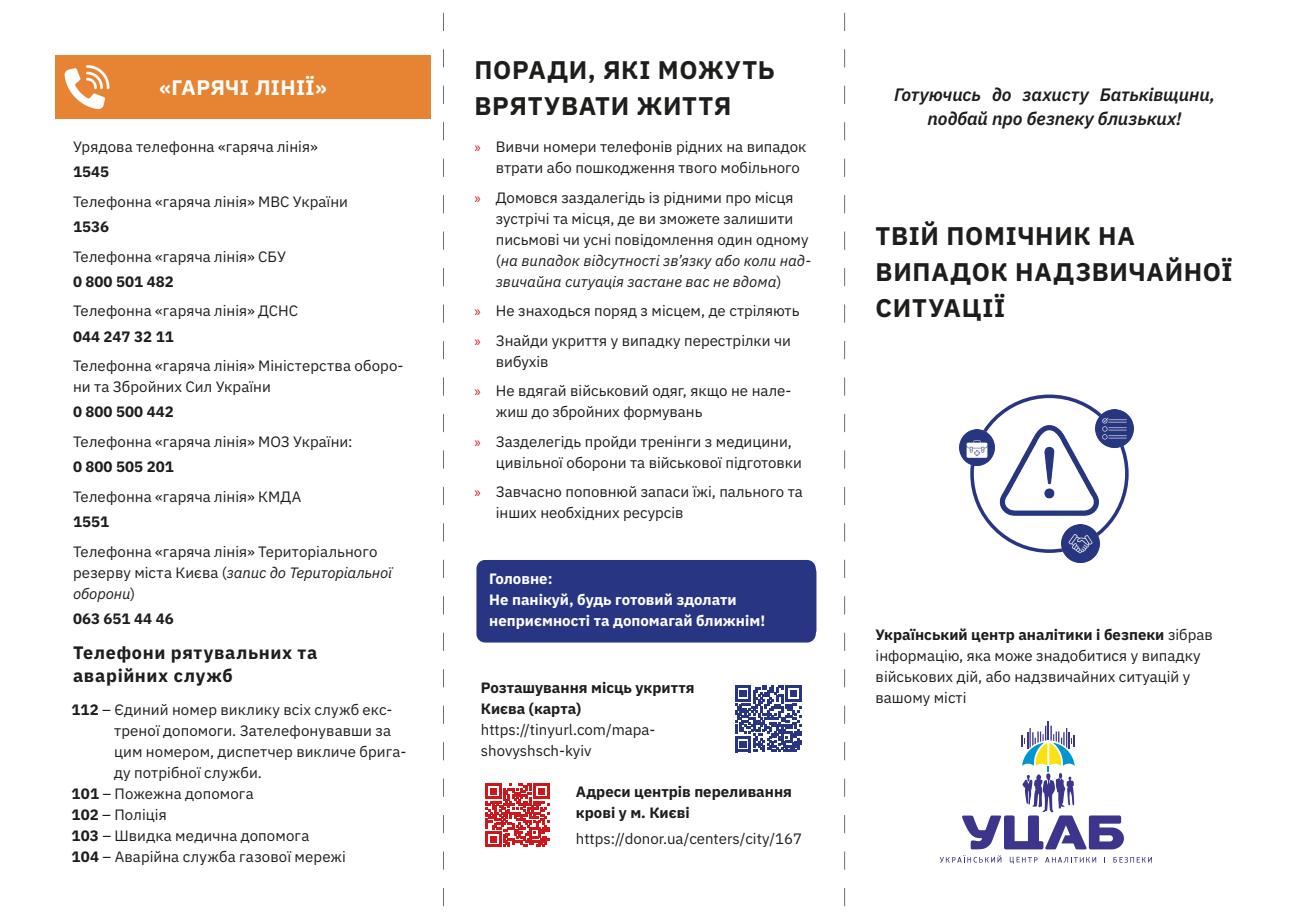
<style>
.page{position:relative;width:1289px;height:919px;background:#fff}
.page>*{position:absolute;margin:0;border:0;box-sizing:border-box;transform-origin:0 0}
.Main_Title{font:700 25.5px/36px "IBM Plex Sans";letter-spacing:.025em;color:#1d1d1b}
.Frame_text{font:700 21px "IBM Plex Sans";letter-spacing:.02em;color:#fff}
.Subtitle{font:italic 600 18px/24px "IBM Plex Sans";letter-spacing:-.005em;color:#1d1d1b;text-align:center}
.Main_Title-2{font:700 18px/22.5px "IBM Plex Sans";letter-spacing:.04em;color:#1d1d1b}
.Main{font:15px/21px "IBM Plex Sans";color:#1d1d1b}
.Main_list{font:15px/21px "IBM Plex Sans";letter-spacing:.005em;color:#1d1d1b}
.t1{font:700 15px/21px "IBM Plex Sans";color:#1d1d1b}
.Frame{font:700 15px/21px "IBM Plex Sans";color:#fff}
.s1{font-style:italic}
.s2{font-weight:700}
.s3{font-family:"Myriad Pro";color:#cd171a}
</style>
<div class="page">
<svg style="left:962px;top:721px;width:161px;height:128px"></svg>
<svg style="left:1009px;top:856px;width:28px;height:7px"></svg>
<svg style="left:939px;top:855px;width:62px;height:7px"></svg>
<svg style="left:1045px;top:857px;width:51px;height:5px"></svg>
<svg style="left:1113px;top:857px;width:38px;height:5px"></svg>
<div style="left:970px;top:394px;width:158px;height:159px;border:4px solid #283583;border-radius:50%"></div>
<img style="left:999px;top:425px;width:100px;height:91px">
<img style="left:1095px;top:409px;width:37px;height:38px">
<img style="left:959px;top:430px;width:35px;height:35px">
<img style="left:1061px;top:524px;width:38px;height:38px">
<svg style="left:443px;top:13px;width:1px;height:893px"></svg>
<svg style="left:844px;top:13px;width:1px;height:893px"></svg>
<div style="left:55px;top:55px;width:376px;height:64px;background:#e78433"></div>
<img style="left:64px;top:65px;width:46px;height:45px">
<svg style="left:735px;top:685px;width:66px;height:67px"></svg>
<svg style="left:486px;top:783px;width:63px;height:63px"></svg>
<div style="left:476px;top:560px;width:339px;height:82px;background:#283583;border-radius:9px"></div>
<div style="left:480px;top:563px;width:336px;height:76px;border:2px solid #283583;border-radius:9px"></div>
<p class="Frame_text" style="left:159px;top:71px;width:169px">«ГАРЯЧІ ЛІНІЇ»</p>
<p class="Main_list" style="left:73px;top:135px;width:246px">Урядова телефонна «гаряча лінія»</p>
<p class="t1" style="left:73px;top:160px;width:37px">1545</p>
<p class="Main_list" style="left:73px;top:190px;width:276px">Телефонна «гаряча лінія» МВС України</p>
<p class="t1" style="left:73px;top:215px;width:37px">1536</p>
<p class="Main_list" style="left:73px;top:244px;width:214px">Телефонна «гаряча лінія» СБУ</p>
<p class="t1" style="left:73px;top:270px;width:102px">0 800 501 482</p>
<p class="Main_list" style="left:73px;top:299px;width:226px">Телефонна «гаряча лінія» ДСНС</p>
<p class="t1" style="left:73px;top:324px;width:102px">044 247 32 11</p>
<p class="Main_list" style="left:73px;top:354px;width:332px">Телефонна «гаряча лінія» Міністерства оборо&shy;ни та Збройних Сил України</p>
<p class="t1" style="left:73px;top:400px;width:102px">0 800 500 442</p>
<p class="Main_list" style="left:73px;top:430px;width:281px">Телефонна «гаряча лінія» МОЗ України:</p>
<p class="t1" style="left:73px;top:455px;width:102px">0 800 505 201</p>
<p class="Main_list" style="left:73px;top:484px;width:230px">Телефонна «гаряча лінія» КМДА</p>
<p class="t1" style="left:73px;top:510px;width:37px">1551</p>
<p class="Main_list" style="left:73px;top:539px;width:321px">Телефонна «гаряча лінія» Територіального резерву міста Києва (<span class="s1">запис до Територіальної оборони</span>)</p>
<p class="t1" style="left:73px;top:606px;width:102px">063 651 44 46</p>
<p class="Main_Title-2" style="left:73px;top:640px;width:246px">Телефони рятувальних та аварійних служб</p>
<p class="Main" style="left:114px;top:697px;width:294px;text-indent:-43px"><span class="s2">112</span> – Єдиний номер виклику всіх служб екс&shy;треної допомоги. Зателефонувавши за цим номером, диспетчер викличе брига&shy;ду потрібної служби.</p>
<p class="Main" style="left:72px;top:781px;width:184px"><span class="s2">101</span> – Пожежна допомога</p>
<p class="Main" style="left:72px;top:802px;width:97px"><span class="s2">102</span> – Поліція</p>
<p class="Main" style="left:72px;top:823px;width:239px"><span class="s2">103</span> – Швидка медична допомога</p>
<p class="Main" style="left:72px;top:844px;width:276px"><span class="s2">104</span> – Аварійна служба газової мережі</p>
<p class="Main_Title" style="left:474px;top:50px;width:302px">ПОРАДИ, ЯКІ МОЖУТЬ<br>ВРЯТУВАТИ ЖИТТЯ</p>
<p class="Main" style="left:496px;top:135px;width:312px;text-indent:-21px"><span class="s3">»</span> Вивчи номери телефонів рідних на випадок втрати або пошкодження твого мобільного</p>
<p class="Main" style="left:496px;top:185px;width:317px;text-indent:-21px"><span class="s3">»</span> Домовся заздалегідь із рідними про місця зустрічі та місця, де ви зможете залишити письмові чи усні повідомлення один одному (<span class="s1">на випадок відсутності зв’язку або коли над&shy;звичайна ситуація застане вас не вдома</span>)</p>
<p class="Main" style="left:474px;top:299px;width:326px"><span class="s3">»</span> Не знаходься поряд з місцем, де стріляють</p>
<p class="Main" style="left:496px;top:328px;width:297px;text-indent:-21px"><span class="s3">»</span> Знайди укриття у випадку перестрілки чи вибухів</p>
<p class="Main" style="left:496px;top:379px;width:297px;text-indent:-21px"><span class="s3">»</span> Не вдягай військовий одяг, якщо не нале&shy;жиш до збройних формувань</p>
<p class="Main" style="left:496px;top:429px;width:307px;text-indent:-21px"><span class="s3">»</span> Зазделегідь пройди тренінги з медицини, цивільної оборони та військової підготовки</p>
<p class="Main" style="left:496px;top:480px;width:308px;text-indent:-21px"><span class="s3">»</span> Завчасно поповнюй запаси їжі, пального та інших необхідних ресурсів</p>
<p class="Frame" style="left:489px;top:567px;width:65px">Головне:</p>
<p class="Frame" style="left:489px;top:588px;width:277px">Не панікуй, будь готовий здолати неприємності та допомагай ближнім!</p>
<p class="t1" style="left:481px;top:675px;width:215px">Розташування місць укриття<br>Києва (карта)</p>
<p class="Main" style="left:481px;top:717px;width:176px">https://tinyurl.com/mapa&shy;shovyshsch-kyiv</p>
<p class="t1" style="left:576px;top:780px;width:217px">Адреси центрів переливання крові у м. Києві</p>
<p class="Main" style="left:576px;top:826px;width:228px">https://donor.ua/centers/city/167</p>
<p class="Subtitle" style="left:894px;top:81px;width:323px">Готуючись до захисту Батьківщини, подбай про безпеку близьких!</p>
<p class="Main_Title" style="left:875px;top:215px;width:358px">ТВІЙ ПОМІЧНИК НА<br>ВИПАДОК НАДЗВИЧАЙНОЇ<br>СИТУАЦІЇ</p>
<p class="Main" style="left:875px;top:623px;width:339px"><span class="s2">Український центр аналітики і безпеки</span> зібрав інформацію, яка може знадобитися у випадку військових дій, або надзвичайних ситуацій у вашому місті</p>
</div>
